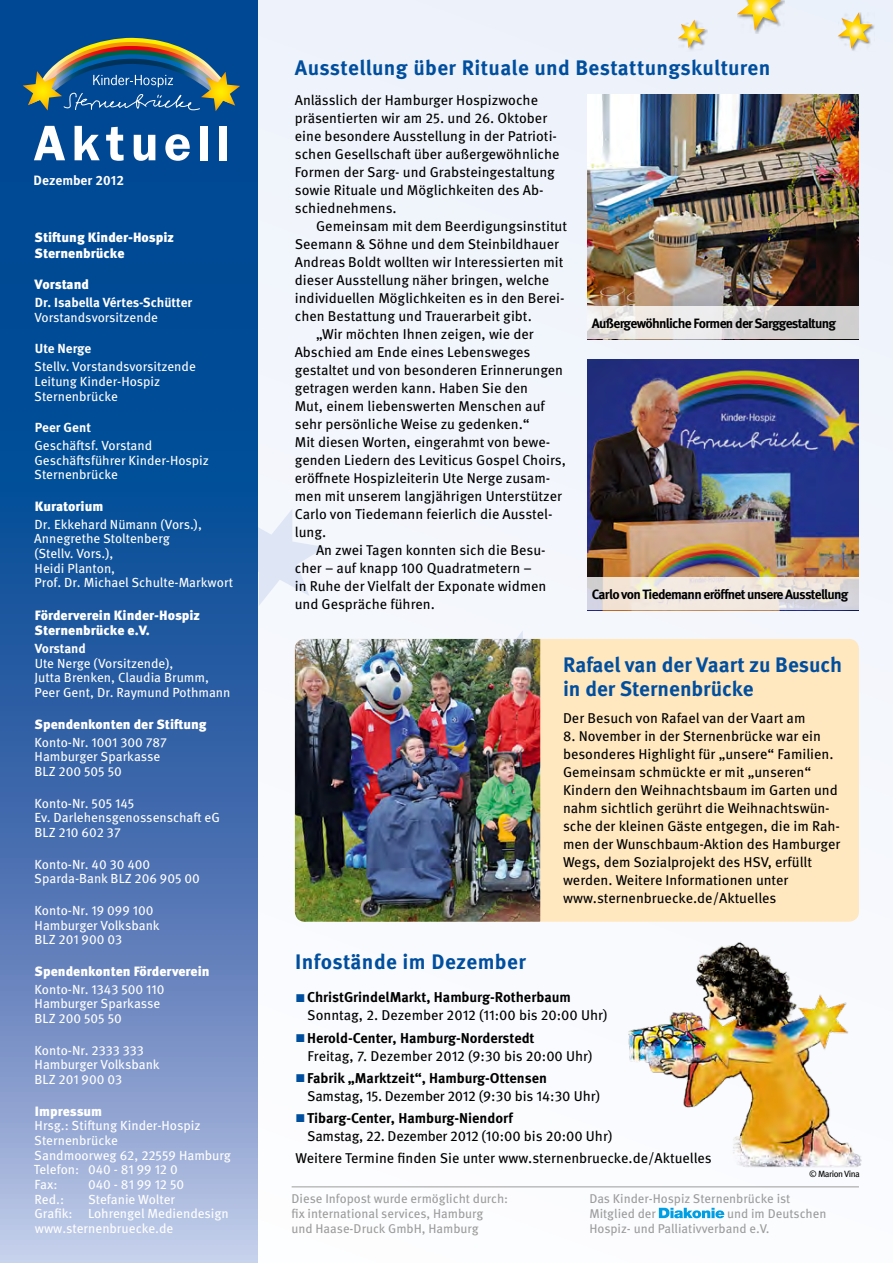
<style>
.page{position:relative;width:893px;height:1263px;background:#f3f6fc}
.page>*{position:absolute;margin:0;border:0;box-sizing:border-box;transform-origin:0 0}
.t1{font:600 50.25px "ITC Franklin Gothic Std";letter-spacing:.12em;color:#fff}
.t2{font:700 21px/24px "Meta OT";letter-spacing:.01em;color:#004e9e}
.t3{font:14.25px/18px "Meta OT";color:#000}
.t4{font:14.25px/18px "Meta OT";letter-spacing:-.02em;color:#000}
.t5{font:900 13.5px/16.2px "Meta OT";color:#fff}
.t6{font:700 13.5px "Meta OT";letter-spacing:-.05em;color:#000}
.t7{font:700 13.5px "Meta OT";color:#fff}
.t8{font:13.2px/14.7px "Meta OT";color:#fff}
.t9{font:700 13.2px "Meta OT";color:#fff}
.t10{font:12.75px/15px "Meta OT";color:#9c9c9d}
.t11{font:9px "Meta OT";letter-spacing:-.055em;color:#000}
.s1{color:#004e9e}
.s2{font-weight:700}
</style>
<div class="page">
<svg style="left:258px;top:510px;width:67px;height:95px"></svg>
<svg style="left:0;top:0;width:258px;height:1263px;background:#386aab"></svg>
<img style="left:23px;top:38px;width:217px;height:73px">
<div style="left:737px;top:0;width:48px;height:33px;background:#000;opacity:.4"></div>
<svg style="left:737px;top:0;width:44px;height:31px"></svg>
<div style="left:838px;top:12px;width:37px;height:40px;background:#000;opacity:.4"></div>
<svg style="left:837px;top:12px;width:35px;height:37px"></svg>
<div style="left:678px;top:20px;width:30px;height:31px;background:#000;opacity:.4"></div>
<svg style="left:678px;top:20px;width:27px;height:28px"></svg>
<div style="left:295px;top:639px;width:564px;height:283px;background:#ffe8c0;border-radius:10px"></div>
<svg style="left:659px;top:1208px;width:65px;height:10px"></svg>
<hr style="left:292px;top:1186px;width:567px;height:1px;background:#9c9c9d">
<img style="left:587px;top:94px;width:272px;height:213px">
<img style="left:587px;top:360px;width:272px;height:217px">
<img style="left:625px;top:941px;width:237px;height:247px">
<img style="left:295px;top:639px;width:245px;height:283px">
<svg style="left:587px;top:307px;width:272px;height:32px"></svg>
<svg style="left:587px;top:577px;width:272px;height:33px;background:#eae2dd"></svg>
<h1 class="t1" style="left:34px;top:113px;width:197px">Aktuell</h1>
<p class="t7" style="left:34px;top:171px;width:92px">Dezember 2012</p>
<p class="t5" style="left:35px;top:229px;width:141px">Stiftung Kinder-Hospiz<br>Sternenbrücke</p>
<p class="t5" style="left:35px;top:277px;width:56px">Vorstand</p>
<p class="t9" style="left:35px;top:294px;width:159px">Dr. Isabella Vértes-Schütter</p>
<p class="t8" style="left:34px;top:310px;width:125px">Vorstandsvorsitzende</p>
<p class="t9" style="left:35px;top:341px;width:58px">Ute Nerge</p>
<p class="t8" style="left:34px;top:359px;width:163px">Stellv. Vorstandsvorsitzende<br>Leitung Kinder-Hospiz<br>Sternenbrücke</p>
<p class="t9" style="left:35px;top:419px;width:58px">Peer Gent</p>
<p class="t8" style="left:34px;top:438px;width:176px">Geschäftsf. Vorstand<br>Geschäftsführer Kinder-Hospiz<br>Sternenbrücke</p>
<p class="t5" style="left:35px;top:499px;width:70px">Kuratorium</p>
<p class="t8" style="left:34px;top:517px;width:200px">Dr. Ekkehard Nümann (Vors.),<br>Annegrethe Stoltenberg<br>(Stellv. Vors.),<br>Heidi Planton,<br>Prof. Dr. Michael Schulte-Markwort</p>
<p class="t5" style="left:35px;top:608px;width:167px;line-height:15.6px">Förderverein Kinder-Hospiz<br>Sternenbrücke e.V.</p>
<p class="t9" style="left:35px;top:640px;width:53px">Vorstand</p>
<p class="t8" style="left:35px;top:656px;width:198px">Ute Nerge (Vorsitzende),<br>Jutta Brenken, Claudia Brumm,<br>Peer Gent, Dr. Raymund Pothmann</p>
<p class="t5" style="left:35px;top:717px;width:174px">Spendenkonten der Stiftung</p>
<p class="t8" style="left:35px;top:735px;width:134px">Konto-Nr. 1001 300 787<br>Hamburger Sparkasse<br>BLZ 200 505 50</p>
<p class="t8" style="left:35px;top:796px;width:187px">Konto-Nr. 505 145<br>Ev. Darlehensgenossenschaft eG<br>BLZ 210 602 37</p>
<p class="t8" style="left:34px;top:857px;width:167px">Konto-Nr. 40 30 400<br>Sparda-Bank BLZ 206 905 00</p>
<p class="t8" style="left:35px;top:903px;width:127px">Konto-Nr. 19 099 100<br>Hamburger Volksbank<br>BLZ 201 900 03</p>
<p class="t5" style="left:35px;top:964px;width:177px">Spendenkonten Förderverein</p>
<p class="t8" style="left:35px;top:982px;width:131px">Konto-Nr. 1343 500 110<br>Hamburger Sparkasse<br>BLZ 200 505 50</p>
<p class="t8" style="left:35px;top:1043px;width:127px">Konto-Nr. 2333 333<br>Hamburger Volksbank<br>BLZ 201 900 03</p>
<p class="t5" style="left:35px;top:1103px;width:69px">Impressum</p>
<p class="t8" style="left:34px;top:1118px;width:199px">Hrsg.: Stiftung Kinder-Hospiz<br>Sternenbrücke<br>Sandmoorweg 62, 22559 Hamburg<br>Telefon: 040 - 81 99 12 0<br>Fax:</p>
<p class="t8" style="left:88px;top:1177px;width:98px">040 - 81 99 12 50</p>
<h2 class="t2" style="left:295px;top:56px;width:477px">Ausstellung über Rituale und Bestattungskulturen</h2>
<p class="t3" style="left:295px;top:91px;width:266px">Anlässlich der Hamburger Hospizwoche präsentierten wir am 25. und 26. Oktober eine besondere Ausstellung in der Patrioti&shy;schen Gesellschaft über außergewöhnliche Formen der Sarg- und Grabsteingestaltung sowie Rituale und Möglichkeiten des Ab&shy;schiednehmens.</p>
<p class="t3" style="left:316px;top:217px;width:253px">Gemeinsam mit dem Beerdigungsinstitut</p>
<p class="t3" style="left:295px;top:235px;width:266px">Seemann &amp; Söhne und dem Steinbildhauer</p>
<p class="t3" style="left:295px;top:253px;width:270px">Andreas Boldt wollten wir Interessierten mit</p>
<p class="t3" style="left:295px;top:271px;width:256px">dieser Ausstellung näher bringen, welche</p>
<p class="t3" style="left:295px;top:289px;width:271px">individuellen Möglichkeiten es in den Berei-</p>
<p class="t3" style="left:295px;top:307px;width:238px">chen Bestattung und Trauerarbeit gibt.</p>
<p class="t3" style="left:316px;top:325px;width:219px">„Wir möchten Ihnen zeigen, wie der</p>
<p class="t3" style="left:295px;top:343px;width:237px">Abschied am Ende eines Lebensweges</p>
<p class="t3" style="left:295px;top:361px;width:270px">gestaltet und von besonderen Erinnerungen</p>
<p class="t3" style="left:295px;top:379px;width:235px">getragen werden kann. Haben Sie den</p>
<p class="t3" style="left:295px;top:397px;width:252px">Mut, einem liebenswerten Menschen auf</p>
<p class="t3" style="left:295px;top:415px;width:236px">sehr persönliche Weise zu gedenken.“</p>
<p class="t3" style="left:295px;top:433px;width:257px">Mit diesen Worten, eingerahmt von bewe-</p>
<p class="t3" style="left:295px;top:451px;width:273px">genden Liedern des Leviticus Gospel Choirs,</p>
<p class="t3" style="left:295px;top:469px;width:257px">eröffnete Hospizleiterin Ute Nerge zusam-</p>
<p class="t3" style="left:295px;top:487px;width:269px">men mit unserem langjährigen Unterstützer</p>
<p class="t3" style="left:295px;top:505px;width:259px">Carlo von Tiedemann feierlich die Ausstel-</p>
<p class="t3" style="left:295px;top:523px;width:33px">lung.</p>
<p class="t3" style="left:316px;top:541px;width:231px">An zwei Tagen konnten sich die Besu-</p>
<p class="t3" style="left:295px;top:559px;width:239px">cher – auf knapp 100 Quadratmetern –</p>
<p class="t3" style="left:295px;top:577px;width:253px">in Ruhe der Vielfalt der Exponate widmen</p>
<p class="t3" style="left:295px;top:595px;width:142px">und Gespräche führen.</p>
<p class="t6" style="left:592px;top:315px;width:246px">Außergewöhnliche Formen der Sarggestaltung</p>
<p class="t6" style="left:592px;top:586px;width:258px">Carlo von Tiedemann eröffnet unsere Ausstellung</p>
<h2 class="t2" style="left:563px;top:653px;width:281px">Rafael van der Vaart zu Besuch in der Sternenbrücke</h2>
<p class="t3" style="left:563px;top:710px;width:244px">Der Besuch von Rafael van der Vaart am</p>
<p class="t3" style="left:563px;top:728px;width:279px">8. November in der Sternenbrücke war ein besonderes Highlight für „unsere“ Familien.<br>Gemeinsam schmückte er mit „unseren“ Kindern den Weihnachtsbaum im Garten und nahm sichtlich gerührt die Weihnachtswün&shy;sche der kleinen Gäste entgegen, die im Rah&shy;men der Wunschbaum-Aktion des Hamburger Wegs, dem Sozialprojekt des HSV, erfüllt werden. Weitere Informationen unter www.sternenbruecke.de/Aktuelles</p>
<h2 class="t2" style="left:295px;top:950px;width:232px">Infostände im Dezember</h2>
<p class="t3" style="left:307px;top:989px;width:302px;text-indent:-11px"><span class="s1">■</span> <span class="s2">ChristGrindelMarkt, Hamburg-Rotherbaum<br></span>Sonntag, 2. Dezember 2012 (11:00 bis 20:00 Uhr)</p>
<p class="t3" style="left:308px;top:1029px;width:286px;text-indent:-12px"><span class="s1">■</span> <span class="s2">Herold-Center, Hamburg-Norderstedt<br></span>Freitag, 7. Dezember 2012 (9:30 bis 20:00 Uhr)</p>
<p class="t4" style="left:307px;top:1069px;width:294px;text-indent:-11px"><span class="s1">■</span> <span class="s2">Fabrik „Marktzeit“, Hamburg-Ottensen<br></span>Samstag, 15. Dezember 2012 (9:30 bis 14:30 Uhr)</p>
<p class="t4" style="left:307px;top:1109px;width:307px;text-indent:-11px"><span class="s1">■</span> <span class="s2">Tibarg-Center, Hamburg-Niendorf<br></span>Samstag, 22. Dezember 2012 (10:00 bis 20:00 Uhr)</p>
<p class="t3" style="left:295px;top:1150px;width:418px">Weitere Termine finden Sie unter www.sternenbruecke.de/Aktuelles</p>
<p class="t11" style="left:809px;top:1168px;width:52px">© Marion Vina</p>
<p class="t8" style="left:34px;top:1192px;width:196px;text-indent:54px">Stefanie Wolter<br>Grafik: Lohrengel Mediendesign www.sternenbruecke.de</p>
<p class="t10" style="left:292px;top:1191px;width:218px">Diese Infopost wurde ermöglicht durch: fix international services, Hamburg<br>und Haase-Druck GmbH, Hamburg</p>
<p class="t10" style="left:589px;top:1191px;width:202px">Das Kinder-Hospiz Sternenbrücke ist<br>Mitglied der</p>
<p class="t8" style="left:35px;top:1192px;width:31px">Red.:</p>
<p class="t10" style="left:589px;top:1206px;width:239px;text-indent:138px">und im Deutschen<br>Hospiz- und Palliativverband e.V.</p>
</div>
